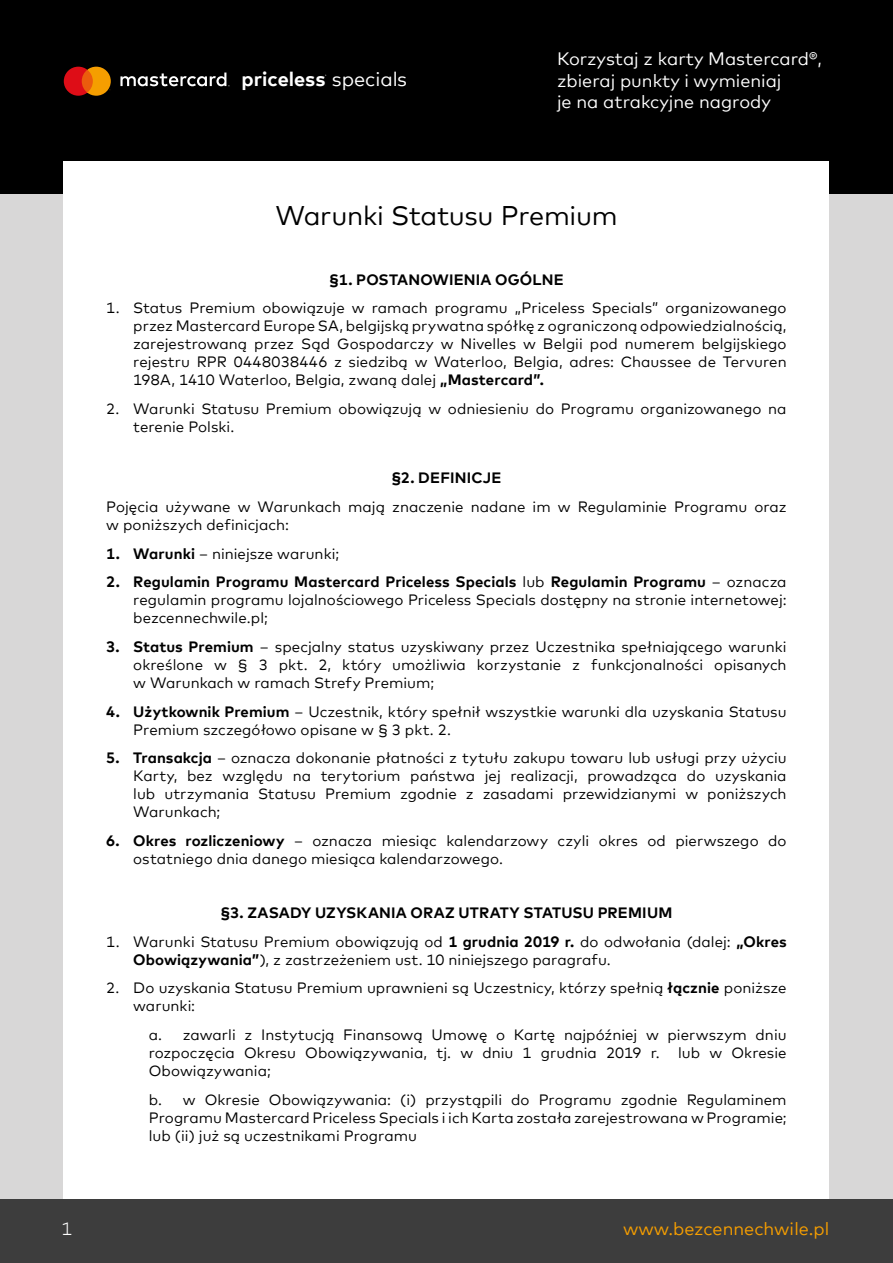
<style>
.page{position:relative;width:893px;height:1263px;background:#fff}
.page>*{position:absolute;margin:0;border:0;box-sizing:border-box;transform-origin:0 0}
.t1{font:27px "Mark Offc For MC";letter-spacing:-.01em;color:#000}
.t2{font:700 19.95px "Mark Offc For MC";color:#fff}
.t3{font:18px/21.6px "Mark Offc For MC";color:#fff}
.t4{font:18px "Mark Offc For MC";color:#f69e00}
.t5{font:300 18px "Mark Offc For MC";color:#fff}
.t6{font:15px/18px "Mark Offc For MC";letter-spacing:.005em;color:#000;text-align:justify}
.t7{font:700 15px "Mark Offc For MC";letter-spacing:.01em;color:#000}
.s1{font-weight:400}
.s2{font-weight:700}
</style>
<div class="page">
<div style="left:0;top:162px;width:893px;height:1037px;background:#d8d7d7"></div>
<div style="left:0;top:0;width:893px;height:193px;background:#000"></div>
<div style="left:64px;top:162px;width:765px;height:1037px;background:#fff"></div>
<div style="left:0;top:1199px;width:893px;height:64px;background:#3d3d3d"></div>
<svg style="left:64px;top:67px;width:47px;height:29px"></svg>
<svg style="left:120px;top:73px;width:110px;height:13px"></svg>
<h2 class="t2" style="left:242px;top:64px;width:167px">priceless <span class="s1">specials</span></h2>
<p class="t3" style="left:557px;top:47px;width:266px">Korzystaj z karty Mastercard®, zbieraj punkty i wymieniaj<br>je na atrakcyjne nagrody</p>
<h1 class="t1" style="left:275px;top:196px;width:344px">Warunki Statusu Premium</h1>
<p class="t7" style="left:329px;top:268px;width:236px">§1. POSTANOWIENIA OGÓLNE</p>
<p class="t6" style="left:133px;top:298px;width:655px;text-indent:-27px">1. Status Premium obowiązuje w ramach programu „Priceless Specials” organizowanego przez Mastercard Europe SA, belgijską prywatna spółkę z ograniczoną odpowiedzialnością, zarejestrowaną przez Sąd Gospodarczy w Nivelles w Belgii pod numerem belgijskiego rejestru RPR 0448038446 z siedzibą w Waterloo, Belgia, adres: Chaussee de Tervuren 198A, 1410 Waterloo, Belgia, zwaną dalej <span class="s2">„Mastercard”.</span></p>
<p class="t6" style="left:133px;top:399px;width:655px;text-indent:-27px">2. Warunki Statusu Premium obowiązują w odniesieniu do Programu organizowanego na terenie Polski.</p>
<p class="t7" style="left:391px;top:467px;width:112px">§2. DEFINICJE</p>
<p class="t6" style="left:106px;top:496px;width:682px">Pojęcia używane w Warunkach mają znaczenie nadane im w Regulaminie Programu oraz w poniższych definicjach:</p>
<p class="t6" style="left:106px;top:543px;width:234px"><span class="s2">1. Warunki</span> – niniejsze warunki;</p>
<p class="t6" style="left:133px;top:572px;width:655px;text-indent:-27px"><span class="s2">2. Regulamin Programu Mastercard Priceless Specials</span> lub <span class="s2">Regulamin Programu</span> – oznacza regulamin programu lojalnościowego Priceless Specials dostępny na stronie internetowej: bezcennechwile.pl;</p>
<p class="t6" style="left:133px;top:636px;width:655px;text-indent:-27px"><span class="s2">3. Status Premium</span> – specjalny status uzyskiwany przez Uczestnika spełniającego warunki określone w § 3 pkt. 2, który umożliwia korzystanie z funkcjonalności opisanych w Warunkach w ramach Strefy Premium;</p>
<p class="t6" style="left:133px;top:701px;width:655px;text-indent:-27px"><span class="s2">4. Użytkownik Premium</span> – Uczestnik, który spełnił wszystkie warunki dla uzyskania Statusu<br>Premium szczegółowo opisane w § 3 pkt. 2.</p>
<p class="t6" style="left:133px;top:748px;width:655px;text-indent:-27px"><span class="s2">5. Transakcja</span> – oznacza dokonanie płatności z tytułu zakupu towaru lub usługi przy użyciu Karty, bez względu na terytorium państwa jej realizacji, prowadząca do uzyskania lub utrzymania Statusu Premium zgodnie z zasadami przewidzianymi w poniższych Warunkach;</p>
<p class="t6" style="left:133px;top:830px;width:655px;text-indent:-27px"><span class="s2">6. Okres rozliczeniowy</span> – oznacza miesiąc kalendarzowy czyli okres od pierwszego do ostatniego dnia danego miesiąca kalendarzowego.</p>
<p class="t7" style="left:220px;top:901px;width:453px">§3. ZASADY UZYSKANIA ORAZ UTRATY STATUSU PREMIUM</p>
<p class="t6" style="left:133px;top:931px;width:655px;text-indent:-27px">1. Warunki Statusu Premium obowiązują od <span class="s2">1 grudnia 2019 r.</span> do odwołania (dalej: <span class="s2">„Okres<br>Obowiązywania”</span>), z zastrzeżeniem ust. 10 niniejszego paragrafu.</p>
<p class="t6" style="left:133px;top:978px;width:655px;text-indent:-27px">2. Do uzyskania Statusu Premium uprawnieni są Uczestnicy, którzy spełnią <span class="s2">łącznie</span> poniższe warunki:</p>
<p class="t6" style="left:149px;top:1024px;width:639px">a. zawarli z Instytucją Finansową Umowę o Kartę najpóźniej w pierwszym dniu rozpoczęcia Okresu Obowiązywania, tj. w dniu 1 grudnia 2019 r. lub w Okresie Obowiązywania;</p>
<p class="t6" style="left:149px;top:1089px;width:639px">b. w Okresie Obowiązywania: (i) przystąpili do Programu zgodnie Regulaminem Programu Mastercard Priceless Specials i ich Karta została zarejestrowana w Programie; lub (ii) już są uczestnikami Programu</p>
<p class="t5" style="left:62px;top:1215px;width:12px">1</p>
<p class="t4" style="left:623px;top:1215px;width:208px">www.bezcennechwile.pl</p>
</div>
